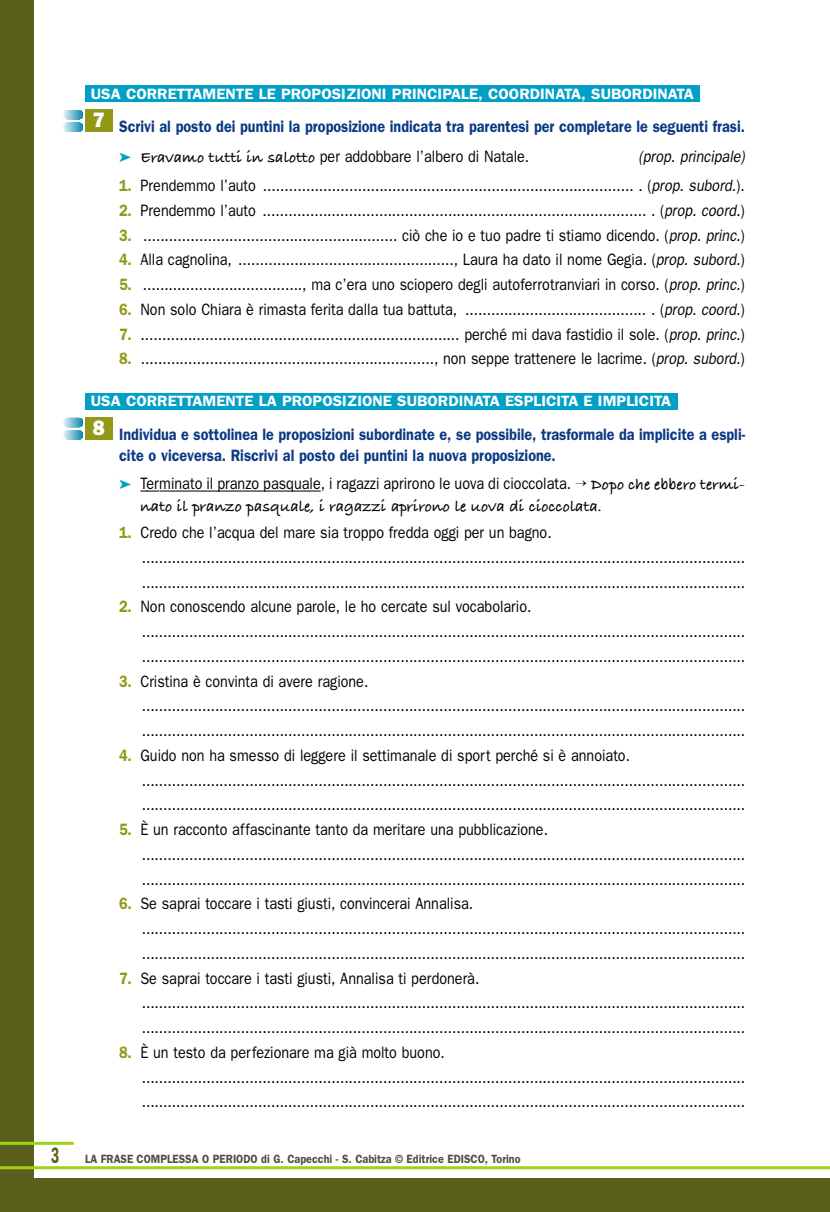
<style>
.page{position:relative;width:830px;height:1212px;background:#fff}
.page>*{position:absolute;margin:0;border:0;box-sizing:border-box;transform-origin:0 0}
.t1{font:800 21px "Franklin Gothic";color:#fff;scale:.95 1}
.t2{font:16.5px/24.8px "Franklin Gothic";color:#000;scale:.87 1}
.t3{font:600 16.5px/30.3px "Franklin Gothic";color:#0b3982;scale:.87 1}
.t4{font:700 16.5px "Bradley Hand ITCTT";color:#000}
.t5{font:italic 16.5px "Franklin Gothic";color:#000;scale:.87 1}
.t6{font:600 15px "Franklin Gothic";color:#fff;scale:1.05 1}
.t7{font:600 12px "Franklin Gothic";color:#4d4d4d;scale:.9 1}
.s1{color:#02a0c6}
.s2{font-family:"Bradley Hand ITCTT";font-weight:700;color:#000}
.s3{font-weight:400;color:#000}
.s4{font-weight:600;color:#929916}
.s5{font-style:italic}
.s6{font-family:"Bradley Hand ITCTT";font-weight:700}
.s7{font-size:22.5px;color:#5a601b}
</style>
<div class="page">
<div style="left:0;top:0;width:34px;height:1212px;background:#5a601b"></div>
<div style="left:0;top:1178px;width:829px;height:34px;background:#5a601b"></div>
<hr style="left:0;top:1166px;width:829px;height:3px;background:#a1d314">
<hr style="left:0;top:1142px;width:74px;height:3px;background:#a1d314">
<svg style="left:140px;top:490px;width:19px;height:1px"></svg>
<hr style="left:159px;top:490px;width:161px;height:1px;background:#000">
<div style="left:85px;top:417px;width:27px;height:23px;background:#929916"></div>
<svg style="left:64px;top:418px;width:19px;height:22px"></svg>
<div style="left:85px;top:393px;width:592px;height:16px;background:#02a0c6"></div>
<div style="left:85px;top:110px;width:27px;height:22px;background:#929916"></div>
<svg style="left:64px;top:110px;width:19px;height:22px"></svg>
<div style="left:85px;top:85px;width:614px;height:17px;background:#02a0c6"></div>
<p class="t6" style="left:91px;top:85px;width:575px">USA CORRETTAMENTE LE PROPOSIZIONI PRINCIPALE, COORDINATA, SUBORDINATA</p>
<p class="t1" style="left:93px;top:108px;width:14px">7</p>
<p class="t3" style="left:119px;top:111px;width:720px">Scrivi al posto dei puntini la proposizione indicata tra parentesi per completare le seguenti frasi. <span class="s1">➤</span> <span class="s2">Eravamo tutti in salotto</span> <span class="s3">per addobbare l’albero di Natale.</span></p>
<p class="t5" style="left:638px;top:147px;width:124px">(prop. principale)</p>
<p class="t2" style="left:119px;top:173px;width:720px"><span class="s4">1.</span> Prendemmo l’auto ...................................................................................... . (<span class="s5">prop. subord.</span>).</p>
<p class="t2" style="left:119px;top:198px;width:720px"><span class="s4">2.</span> Prendemmo l’auto ......................................................................................... . (<span class="s5">prop. coord.</span>)</p>
<p class="t2" style="left:119px;top:222px;width:720px"><span class="s4">3.</span> ........................................................... ciò che io e tuo padre ti stiamo dicendo. (<span class="s5">prop. princ.</span>)</p>
<p class="t2" style="left:119px;top:247px;width:720px"><span class="s4">4.</span> Alla cagnolina, .................................................., Laura ha dato il nome Gegia. (<span class="s5">prop. subord.</span>)</p>
<p class="t2" style="left:119px;top:272px;width:720px"><span class="s4">5.</span> ....................................., ma c’era uno sciopero degli autoferrotranviari in corso. (<span class="s5">prop. princ.</span>)</p>
<p class="t2" style="left:119px;top:297px;width:720px"><span class="s4">6.</span> Non solo Chiara è rimasta ferita dalla tua battuta, .......................................... . (<span class="s5">prop. coord.</span>)</p>
<p class="t2" style="left:119px;top:321px;width:720px"><span class="s4">7.</span> .......................................................................... perché mi dava fastidio il sole. (<span class="s5">prop. princ.</span>)</p>
<p class="t2" style="left:119px;top:346px;width:720px"><span class="s4">8.</span> ...................................................................., non seppe trattenere le lacrime. (<span class="s5">prop. subord.</span>)</p>
<p class="t6" style="left:91px;top:392px;width:554px">USA CORRETTAMENTE LA PROPOSIZIONE SUBORDINATA ESPLICITA E IMPLICITA</p>
<p class="t1" style="left:93px;top:416px;width:14px">8</p>
<p class="t3" style="left:119px;top:423px;width:720px;line-height:21.8px">Individua e sottolinea le proposizioni subordinate e, se possibile, trasformale da implicite a espli&shy;cite o viceversa. Riscrivi al posto dei puntini la nuova proposizione.</p>
<p class="t2" style="left:119px;top:471px;width:720px"><span class="s1">➤</span> Terminato il pranzo pasquale, i ragazzi aprirono le uova di cioccolata. → <span class="s6">Dopo che ebbero termi-</span></p>
<p class="t4" style="left:140px;top:497px;width:463px">nato il pranzo pasquale, i ragazzi aprirono le uova di cioccolata.</p>
<p class="t2" style="left:142px;top:520px;width:694px;text-indent:-23px"><span class="s4">1.</span> Credo che l’acqua del mare sia troppo fredda oggi per un bagno. ............................................................................................................................................ ............................................................................................................................................</p>
<p class="t2" style="left:142px;top:594px;width:694px;text-indent:-23px"><span class="s4">2.</span> Non conoscendo alcune parole, le ho cercate sul vocabolario. ............................................................................................................................................ ............................................................................................................................................</p>
<p class="t2" style="left:142px;top:668px;width:694px;text-indent:-23px"><span class="s4">3.</span> Cristina è convinta di avere ragione. ............................................................................................................................................ ............................................................................................................................................</p>
<p class="t2" style="left:142px;top:743px;width:694px;text-indent:-23px"><span class="s4">4.</span> Guido non ha smesso di leggere il settimanale di sport perché si è annoiato. ............................................................................................................................................ ............................................................................................................................................</p>
<p class="t2" style="left:142px;top:817px;width:694px;text-indent:-23px"><span class="s4">5.</span> È un racconto affascinante tanto da meritare una pubblicazione. ............................................................................................................................................ ............................................................................................................................................</p>
<p class="t2" style="left:142px;top:891px;width:694px;text-indent:-23px"><span class="s4">6.</span> Se saprai toccare i tasti giusti, convincerai Annalisa. ............................................................................................................................................ ............................................................................................................................................</p>
<p class="t2" style="left:142px;top:965px;width:694px;text-indent:-23px"><span class="s4">7.</span> Se saprai toccare i tasti giusti, Annalisa ti perdonerà. ............................................................................................................................................ ............................................................................................................................................</p>
<p class="t2" style="left:142px;top:1040px;width:694px;text-indent:-23px"><span class="s4">8.</span> È un testo da perfezionare ma già molto buono. ............................................................................................................................................ ............................................................................................................................................</p>
<p class="t7" style="left:51px;top:1151px;width:523px"><span class="s7">3</span> LA FRASE COMPLESSA O PERIODO di G. Capecchi - S. Cabitza © Editrice EDISCO, Torino</p>
</div>
